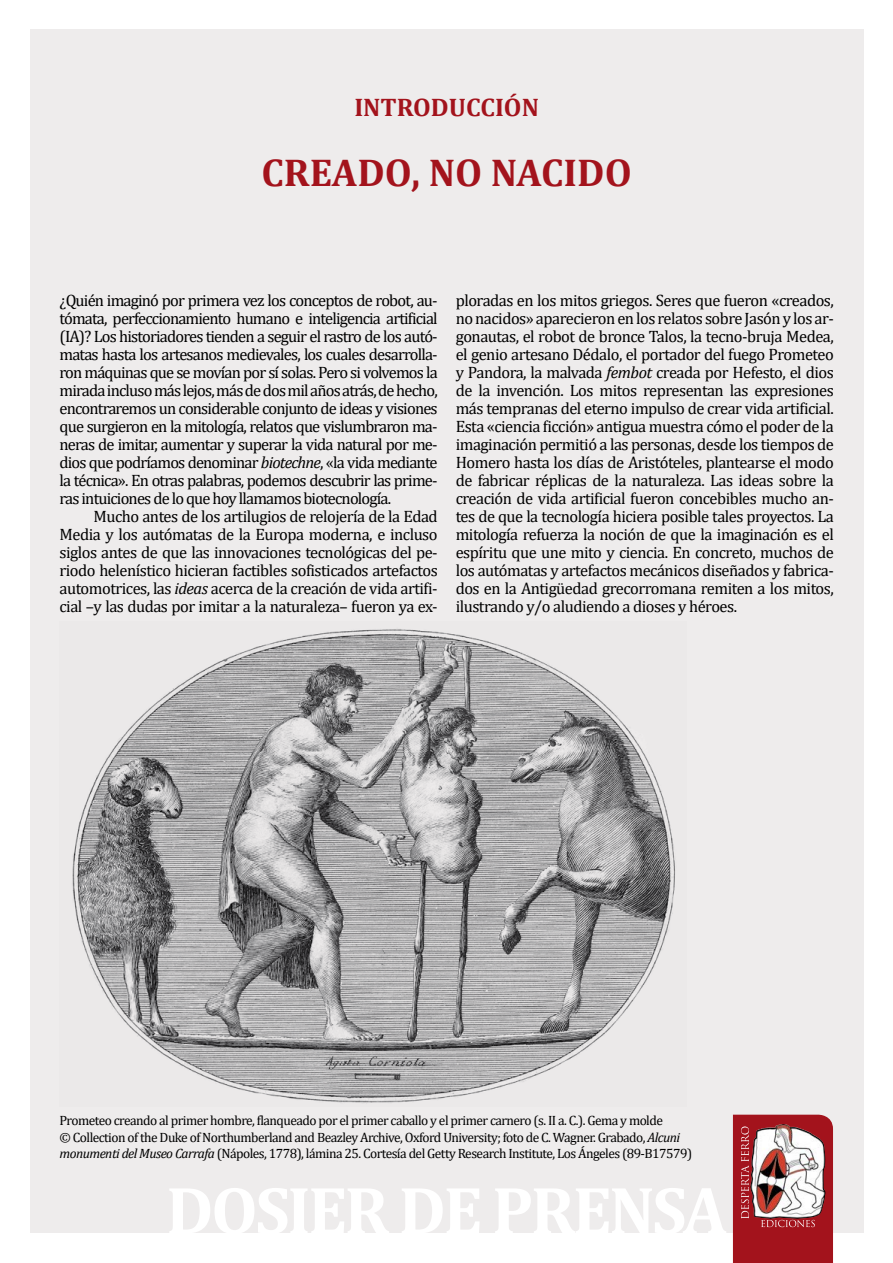
<style>
.page{position:relative;width:893px;height:1263px;background:#fff}
.page>*{position:absolute;margin:0;border:0;box-sizing:border-box;transform-origin:0 0}
.t1{font:700 39px "Cambria";color:#a3131c}
.t2{font:700 25.5px "Cambria";color:#a3131c}
.t3{font:16.5px/18px "Cambria";letter-spacing:-.03em;color:#000;text-align:justify}
.t4{font:13.5px/16.5px "Cambria";letter-spacing:-.04em;color:#000}
.s1{font-style:italic}
</style>
<div class="page">
<div style="left:30px;top:30px;width:833px;height:1203px;background:#eeecec"></div>
<svg style="left:733px;top:1115px;width:100px;height:148px;background:#b25c60"></svg>
<img style="left:72px;top:629px;width:603px;height:475px">
<h2 class="t2" style="left:354px;top:89px;width:186px">INTRODUCCIÓN</h2>
<h1 class="t1" style="left:262px;top:145px;width:372px">CREADO, NO NACIDO</h1>
<p class="t3" style="left:60px;top:291px;width:380px">¿Quién imaginó por primera vez los conceptos de robot, au&shy;tómata, perfeccionamiento humano e inteligencia artificial (IA)? Los historiadores tienden a seguir el rastro de los autó&shy;matas hasta los artesanos medievales, los cuales desarrolla&shy;ron máquinas que se movían por sí solas. Pero si volvemos la mirada incluso más lejos, más de dos mil años atrás, de hecho, encontraremos un considerable conjunto de ideas y visiones que surgieron en la mitología, relatos que vislumbraron ma&shy;neras de imitar, aumentar y superar la vida natural por me&shy;dios que podríamos denominar <span class="s1">biotechne</span>, «la vida mediante la técnica». En otras palabras, podemos descubrir las prime&shy;ras intuiciones de lo que hoy llamamos biotecnología.</p>
<p class="t3" style="left:60px;top:507px;width:380px;text-indent:34px">Mucho antes de los artilugios de relojería de la Edad Media y los autómatas de la Europa moderna, e incluso siglos antes de que las innovaciones tecnológicas del pe&shy;riodo helenístico hicieran factibles sofisticados artefactos automotrices, las <span class="s1">ideas</span> acerca de la creación de vida artifi&shy;cial –y las dudas por imitar a la naturaleza– fueron ya ex-</p>
<p class="t3" style="left:456px;top:291px;width:380px">ploradas en los mitos griegos. Seres que fueron «creados, no nacidos» aparecieron en los relatos sobre Jasón y los ar&shy;gonautas, el robot de bronce Talos, la tecno-bruja Medea, el genio artesano Dédalo, el portador del fuego Prometeo y Pandora, la malvada <span class="s1">fembot</span> creada por Hefesto, el dios de la invención. Los mitos representan las expresiones más tempranas del eterno impulso de crear vida artificial.<br>Esta «ciencia ficción» antigua muestra cómo el poder de la imaginación permitió a las personas, desde los tiempos de Homero hasta los días de Aristóteles, plantearse el modo de fabricar réplicas de la naturaleza. Las ideas sobre la creación de vida artificial fueron concebibles mucho an&shy;tes de que la tecnología hiciera posible tales proyectos. La mitología refuerza la noción de que la imaginación es el espíritu que une mito y ciencia. En concreto, muchos de los autómatas y artefactos mecánicos diseñados y fabrica&shy;dos en la Antigüedad grecorromana remiten a los mitos, ilustrando y/o aludiendo a dioses y héroes.</p>
<p class="t4" style="left:60px;top:1112px;width:634px">Prometeo creando al primer hombre, flanqueado por el primer caballo y el primer carnero (s. II a. C.). Gema y molde<br>© Collection of the Duke of Northumberland and Beazley Archive, Oxford University; foto de C. Wagner. Grabado, <span class="s1">Alcuni monumenti del Museo Carrafa</span> (Nápoles, 1778), lámina 25. Cortesía del Getty Research Institute, Los Ángeles (89-B17579)</p>
</div>
